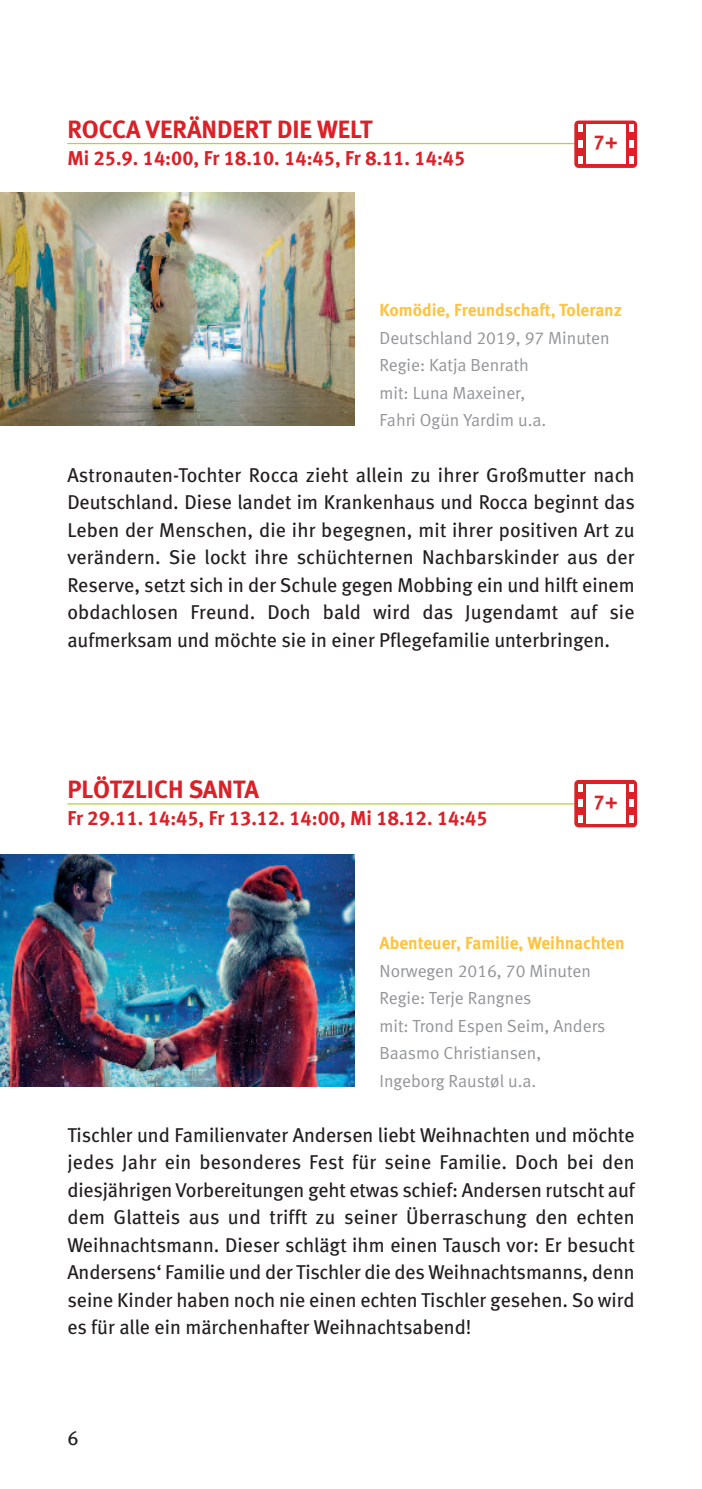
<style>
.page{position:relative;width:702px;height:1489px;background:#fff}
.page>*{position:absolute;margin:0;border:0;box-sizing:border-box;transform-origin:0 0}
.t1{font:25px "Meta Bold LF";color:#db2128}
.t2{font:20px/27.5px "Meta Book LF";color:#231f20;text-align:justify}
.t3{font:20px "Meta Bold LF";color:#db2128}
.t4{font:17.5px/27.5px "Meta Normal LF";color:#939598}
.t5{font:17.5px "Meta Bold LF";color:#fec340}
</style>
<div class="page">
<hr style="left:67px;top:143px;width:567px;height:1px;background:#b3d234">
<hr style="left:67px;top:803px;width:567px;height:1px;background:#b3d234">
<img style="left:0;top:193px;width:354px;height:232px">
<img style="left:0;top:854px;width:354px;height:232px">
<div style="left:574px;top:120px;width:63px;height:48px;background:#db2128;border-radius:4px"></div>
<div style="left:586px;top:125px;width:39px;height:39px;background:#fff"></div>
<svg style="left:578px;top:125px;width:4px;height:7px"></svg>
<svg style="left:578px;top:156px;width:4px;height:7px"></svg>
<svg style="left:578px;top:140px;width:4px;height:8px"></svg>
<svg style="left:629px;top:125px;width:4px;height:7px"></svg>
<svg style="left:629px;top:156px;width:4px;height:7px"></svg>
<svg style="left:629px;top:140px;width:4px;height:8px"></svg>
<div style="left:574px;top:780px;width:63px;height:47px;background:#db2128;border-radius:4px"></div>
<div style="left:586px;top:784px;width:39px;height:39px;background:#fff"></div>
<svg style="left:578px;top:784px;width:4px;height:7px"></svg>
<svg style="left:578px;top:815px;width:4px;height:7px"></svg>
<svg style="left:578px;top:799px;width:4px;height:8px"></svg>
<svg style="left:629px;top:784px;width:4px;height:7px"></svg>
<svg style="left:629px;top:815px;width:4px;height:7px"></svg>
<svg style="left:629px;top:799px;width:4px;height:8px"></svg>
<p class="t1" style="left:67px;top:120px;width:306px">ROCCA VERÄNDERT DIE WELT</p>
<p class="t3" style="left:67px;top:151px;width:399px">Mi 25.9. 14:00, Fr 18.10. 14:45, Fr 8.11. 14:45</p>
<p class="t3" style="left:593px;top:135px;width:26px">7+</p>
<p class="t5" style="left:379px;top:304px;width:244px">Komödie, Freundschaft, Toleranz</p>
<p class="t4" style="left:379px;top:325px;width:232px">Deutschland 2019, 97 Minuten<br>Regie: Katja Benrath<br>mit: Luna Maxeiner,<br>Fahri Ogün Yardim u.a.</p>
<p class="t2" style="left:67px;top:462px;width:569px">Astronauten-Tochter Rocca zieht allein zu ihrer Großmutter nach Deutschland. Diese landet im Krankenhaus und Rocca beginnt das Leben der Menschen, die ihr begegnen, mit ihrer positiven Art zu verändern. Sie lockt ihre schüchternen Nachbarskinder aus der Reserve, setzt sich in der Schule gegen Mobbing ein und hilft einem obdachlosen Freund. Doch bald wird das Jugendamt auf sie aufmerksam und möchte sie in einer Pflegefamilie unterbringen.</p>
<p class="t1" style="left:67px;top:780px;width:193px">PLÖTZLICH SANTA</p>
<p class="t3" style="left:67px;top:811px;width:422px">Fr 29.11. 14:45, Fr 13.12. 14:00, Mi 18.12. 14:45</p>
<p class="t3" style="left:593px;top:794px;width:26px">7+</p>
<p class="t5" style="left:379px;top:936px;width:246px">Abenteuer, Familie, Weihnachten</p>
<p class="t4" style="left:379px;top:958px;width:227px">Norwegen 2016, 70 Minuten<br>Regie: Terje Rangnes<br>mit: Trond Espen Seim, Anders<br>Baasmo Christiansen,<br>Ingeborg Raustøl u.a.</p>
<p class="t2" style="left:67px;top:1122px;width:569px">Tischler und Familienvater Andersen liebt Weihnachten und möchte jedes Jahr ein besonderes Fest für seine Familie. Doch bei den diesjährigen Vorbereitungen geht etwas schief: Andersen rutscht auf dem Glatteis aus und trifft zu seiner Überraschung den echten Weihnachtsmann. Dieser schlägt ihm einen Tausch vor: Er besucht Andersens‘ Familie und der Tischler die des Weihnachtsmanns, denn seine Kinder haben noch nie einen echten Tischler gesehen. So wird es für alle ein märchenhafter Weihnachtsabend!</p>
<p class="t2" style="left:67px;top:1425px;width:13px">6</p>
</div>
